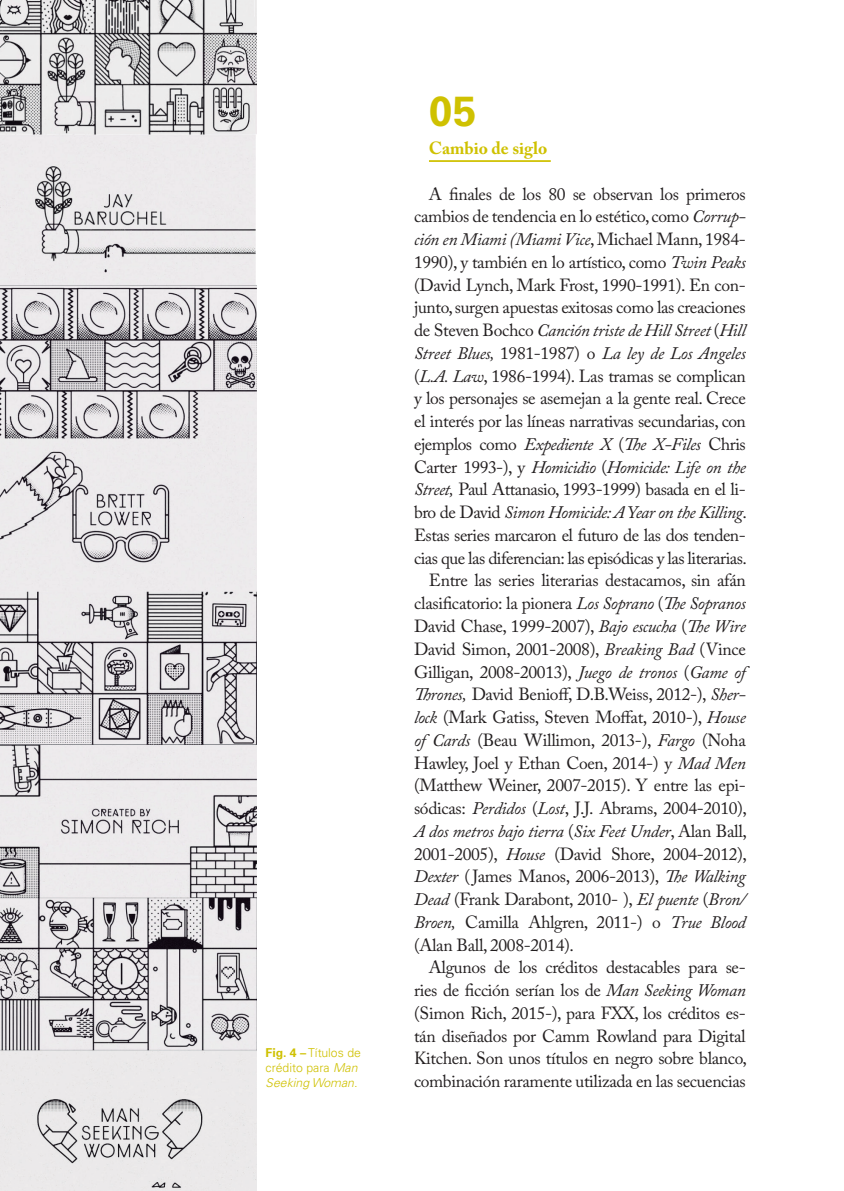
<style>
.page{position:relative;width:844px;height:1191px;background:#fff}
.page>*{position:absolute;margin:0;border:0;box-sizing:border-box;transform-origin:0 0}
.texto_común{font:700 42px "Univers LT Std";color:#cfc101}
.texto_común-2{font:17.5px/22.8px "Adobe Caslon Pro";letter-spacing:-.02em;color:#231f20;text-align:justify}
.texto_común-3{font:700 17.5px "Adobe Caslon Pro";color:#cfc101}
.pies2{font:300 12.25px/14.5px "Univers LT Std";color:#cfc101}
.s1{font-weight:700}
.s2{font-style:italic}
</style>
<div class="page">
<hr style="left:429px;top:160px;width:121px;height:2px;background:#cfc101">
<img style="left:0;top:0;width:257px;height:1191px">
<p class="pies2" style="left:265px;top:1045px;width:97px"><span class="s1">Fig. 4 –</span> Títulos de crédito para <span class="s2">Man<br>Seeking Woman.</span></p>
<p class="texto_común" style="left:429px;top:87px;width:49px">05</p>
<p class="texto_común-3" style="left:429px;top:138px;width:120px">Cambio de siglo</p>
<p class="texto_común-2" style="left:414px;top:182px;width:334px;text-indent:15px">A finales de los 80 se observan los primeros cambios de tendencia en lo estético, como <span class="s2">Corrup&shy;ción en Miami (Miami Vice</span>, Michael Mann, 1984- 1990), y también en lo artístico, como <span class="s2">Twin Peaks </span>(David Lynch, Mark Frost, 1990-1991). En con&shy;junto, surgen apuestas exitosas como las creaciones de Steven Bochco <span class="s2">Canción triste de Hill Street</span> (<span class="s2">Hill Street Blues,</span> 1981-1987) o <span class="s2">La ley de Los Angeles </span>(<span class="s2">L.A. Law</span>, 1986-1994). Las tramas se complican y los personajes se asemejan a la gente real. Crece el interés por las líneas narrativas secundarias, con ejemplos como <span class="s2">Expediente X</span> (<span class="s2">The X-Files</span> Chris Carter 1993-), y <span class="s2">Homicidio</span> (<span class="s2">Homicide: Life on the Street,</span> Paul Attanasio, 1993-1999) basada en el li&shy;bro de David <span class="s2">Simon Homicide: A Year on the Killing</span>.<br>Estas series marcaron el futuro de las dos tenden&shy;cias que las diferencian: las episódicas y las literarias.</p>
<p class="texto_común-2" style="left:414px;top:569px;width:334px;text-indent:15px">Entre las series literarias destacamos, sin afán clasificatorio: la pionera <span class="s2">Los Soprano</span> (<span class="s2">The Sopranos </span>David Chase, 1999-2007), <span class="s2">Bajo escucha</span> (<span class="s2">The Wire </span>David Simon, 2001-2008), <span class="s2">Breaking Bad</span> (Vince Gilligan, 2008-20013), <span class="s2">Juego de tronos</span> (<span class="s2">Game of Thrones,</span> David Benioff, D.B.Weiss, 2012-), <span class="s2">Sher&shy;lock</span> (Mark Gatiss, Steven Moffat, 2010-), <span class="s2">House of Cards</span> (Beau Willimon, 2013-), <span class="s2">Fargo</span> (Noha Hawley, Joel y Ethan Coen, 2014-) y <span class="s2">Mad Men </span>(Matthew Weiner, 2007-2015). Y entre las epi&shy;sódicas: <span class="s2">Perdidos</span> (<span class="s2">Lost</span>, J.J. Abrams, 2004-2010), <span class="s2">A dos metros bajo tierra</span> (<span class="s2">Six Feet Under</span>, Alan Ball, 2001-2005), <span class="s2">House</span> (David Shore, 2004-2012), <span class="s2">Dexter</span> (James Manos, 2006-2013), <span class="s2">The Walking Dead</span> (Frank Darabont, 2010- ), <span class="s2">El puente</span> (<span class="s2">Bron/ Broen,</span> Camilla Ahlgren, 2011-) o <span class="s2">True Blood </span>(Alan Ball, 2008-2014).</p>
<p class="texto_común-2" style="left:414px;top:956px;width:334px;text-indent:15px">Algunos de los créditos destacables para se&shy;ries de ficción serían los de <span class="s2">Man Seeking Woman </span>(Simon Rich, 2015-), para FXX, los créditos es&shy;tán diseñados por Camm Rowland para Digital Kitchen. Son unos títulos en negro sobre blanco, combinación raramente utilizada en las secuencias</p>
</div>
